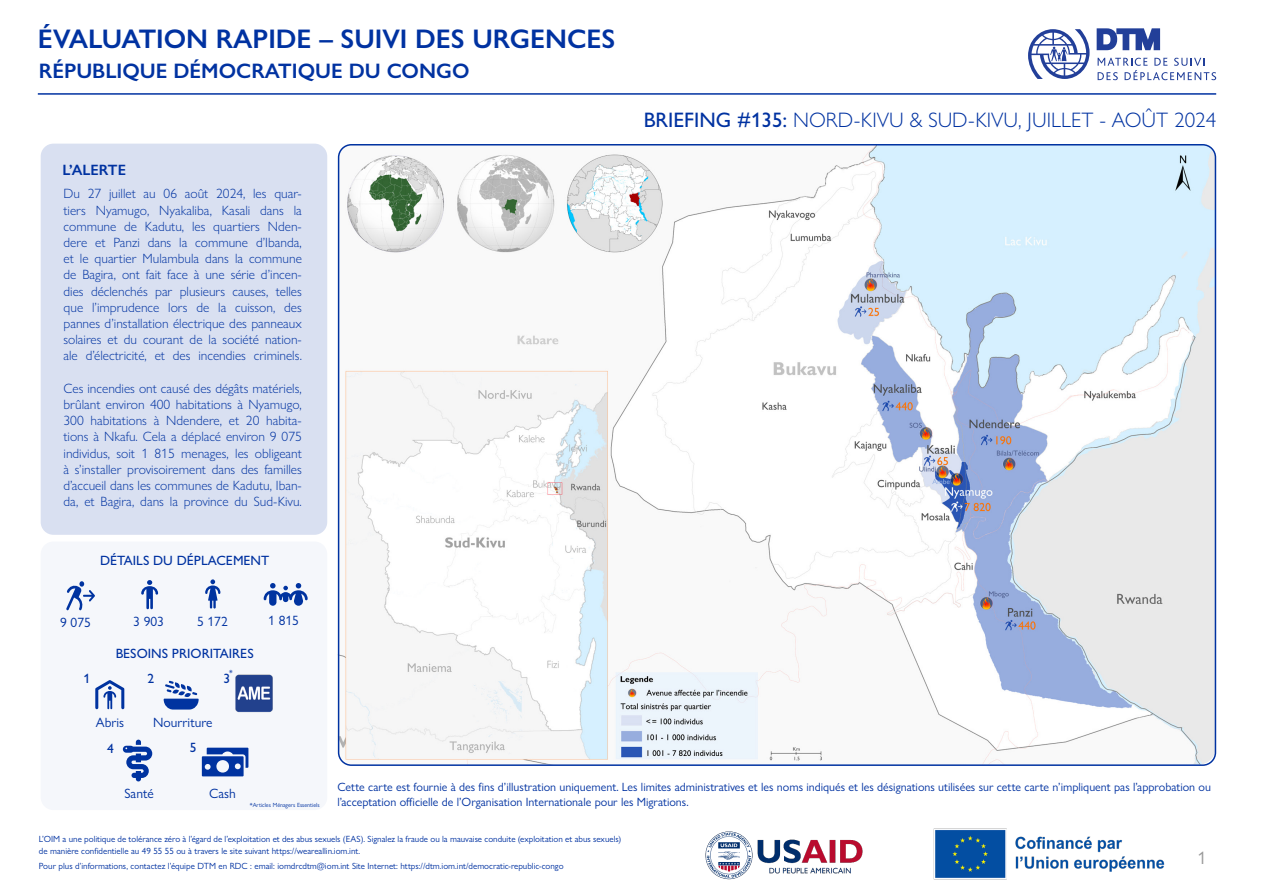
<style>
.page{position:relative;width:1263px;height:893px;background:#fff}
.page>*{position:absolute;margin:0;border:0;box-sizing:border-box;transform-origin:0 0}
.t1{font:600 27px "Gill Sans Nova";color:#0032a1}
.ToC_Heading{font:300 21px "Gill Sans Nova";color:#0032a1}
.t2{font:600 21px "Gill Sans Nova";color:#0032a1}
.t3{font:18px "Gill Sans Nova";color:#999}
.Paragraph_Style_2{font:600 15px "Gill Sans Nova";color:#0032a1}
.t4{font:300 13.5px/16.2px "Gill Sans Nova";color:#0032a1;text-align:justify}
.t5{font:500 13.5px "Gill Sans Nova";color:#0032a1}
.t6{font:13.5px "Gill Sans Nova";color:#0032a1}
.t7{font:12px/14.4px "Gill Sans Nova";color:#0032a1}
.t8{font:9px/12px "Gill Sans Nova";color:#0032a1}
.t9{font:7.5px "Gill Sans Nova";color:#0032a1}
.t10{font:6px "Gill Sans Nova";color:#0032a1}
.s1{font-weight:500}
</style>
<div class="page">
<svg style="left:1097px;top:28px;width:63px;height:22px"></svg>
<svg style="left:1097px;top:58px;width:119px;height:22px"></svg>
<svg style="left:1028px;top:29px;width:61px;height:50px"></svg>
<hr style="left:38px;top:93px;width:1178px;height:2px;background:#0032a1">
<img style="left:933px;top:828px;width:232px;height:52px">
<img style="left:705px;top:831px;width:158px;height:49px">
<img style="left:338px;top:144px;width:878px;height:621px">
<div style="left:41px;top:144px;width:286px;height:391px;background:#d9e0f1;border-radius:13px"></div>
<div style="left:41px;top:541px;width:286px;height:269px;background:#f5f7fb;border-radius:13px"></div>
<svg style="left:66px;top:581px;width:29px;height:29px"></svg>
<svg style="left:141px;top:580px;width:17px;height:29px"></svg>
<svg style="left:205px;top:579px;width:15px;height:29px"></svg>
<svg style="left:164px;top:681px;width:35px;height:28px"></svg>
<svg style="left:95px;top:680px;width:29px;height:29px"></svg>
<svg style="left:202px;top:748px;width:46px;height:28px"></svg>
<svg style="left:264px;top:583px;width:44px;height:23px"></svg>
<svg style="left:123px;top:740px;width:29px;height:41px"></svg>
<img style="left:235px;top:674px;width:38px;height:39px">
<h1 class="t1" style="left:38px;top:22px;width:579px">ÉVALUATION RAPIDE – SUIVI DES URGENCES</h1>
<h2 class="t2" style="left:39px;top:58px;width:432px">RÉPUBLIQUE DÉMOCRATIQUE DU CONGO</h2>
<p class="Paragraph_Style_2" style="left:63px;top:161px;width:65px">L’ALERTE</p>
<p class="t4" style="left:64px;top:186px;width:240px">Du 27 juillet au 06 août 2024, les quar&shy;tiers Nyamugo, Nyakaliba, Kasali dans la commune de Kadutu, les quartiers Nden&shy;dere et Panzi dans la commune d’Ibanda, et le quartier Mulambula dans la commune de Bagira, ont fait face à une série d’incen&shy;dies déclenchés par plusieurs causes, telles que l’imprudence lors de la cuisson, des pannes d’installation électrique des panneaux solaires et du courant de la société nation&shy;ale d’électricité, et des incendies criminels.</p>
<p class="t4" style="left:64px;top:380px;width:240px">Ces incendies ont causé des dégâts matériels, brûlant environ 400 habitations à Nyamugo, 300 habitations à Ndendere, et 20 habita&shy;tions à Nkafu. Cela a déplacé environ 9 075 individus, soit 1 815 menages, les obligeant à s’installer provisoirement dans des familles d’accueil dans les communes de Kadutu, Iban&shy;da, et Bagira, dans la province du Sud-Kivu.</p>
<p class="t5" style="left:100px;top:552px;width:171px">DÉTAILS DU DÉPLACEMENT</p>
<p class="t6" style="left:60px;top:614px;width:32px">9 075</p>
<p class="t6" style="left:133px;top:613px;width:32px">3 903</p>
<p class="t6" style="left:197px;top:613px;width:32px">5 172</p>
<p class="t5" style="left:116px;top:645px;width:140px">BESOINS PRIORITAIRES</p>
<p class="t9" style="left:229px;top:668px;width:5px">*</p>
<p class="t5" style="left:83px;top:670px;width:8px">1</p>
<p class="t5" style="left:147px;top:670px;width:8px">2</p>
<p class="t5" style="left:223px;top:670px;width:8px">3</p>
<p class="t6" style="left:268px;top:612px;width:32px">1 815</p>
<p class="ToC_Heading" style="left:644px;top:107px;width:574px"><span class="s1">BRIEFING #135:</span> NORD-KIVU &amp; SUD-KIVU, JUILLET - AOÛT 2024</p>
<p class="t6" style="left:96px;top:714px;width:30px">Abris</p>
<p class="t6" style="left:153px;top:714px;width:61px">Nourriture</p>
<p class="t5" style="left:107px;top:740px;width:8px">4</p>
<p class="t6" style="left:124px;top:785px;width:31px">Santé</p>
<p class="t5" style="left:190px;top:739px;width:8px">5</p>
<p class="t6" style="left:209px;top:785px;width:28px">Cash</p>
<p class="t10" style="left:250px;top:801px;width:71px">*Articles Ménagers Essentiels</p>
<p class="t7" style="left:337px;top:780px;width:875px">Cette carte est fournie à des fins d’illustration uniquement. Les limites administratives et les noms indiqués et les désignations utilisées sur cette carte n’impliquent pas l’approbation ou l’acceptation officielle de l’Organisation Internationale pour les Migrations.</p>
<p class="t8" style="left:39px;top:833px;width:584px">L’OIM a une politique de tolérance zéro à l’égard de l’exploitation et des abus sexuels (EAS). Signalez la fraude ou la mauvaise conduite (exploitation et abus sexuels) de manière confidentielle au 49 55 55 ou à travers le site suivant https://weareallin.iom.int.</p>
<p class="t8" style="left:39px;top:860px;width:526px">Pour plus d’informations, contactez l’équipe DTM en RDC : email: iomdrcdtm@iom.int Site Internet: https://dtm.iom.int/democratic-republic-congo</p>
<h3 class="t3" style="left:1197px;top:846px;width:10px">1</h3>
</div>
